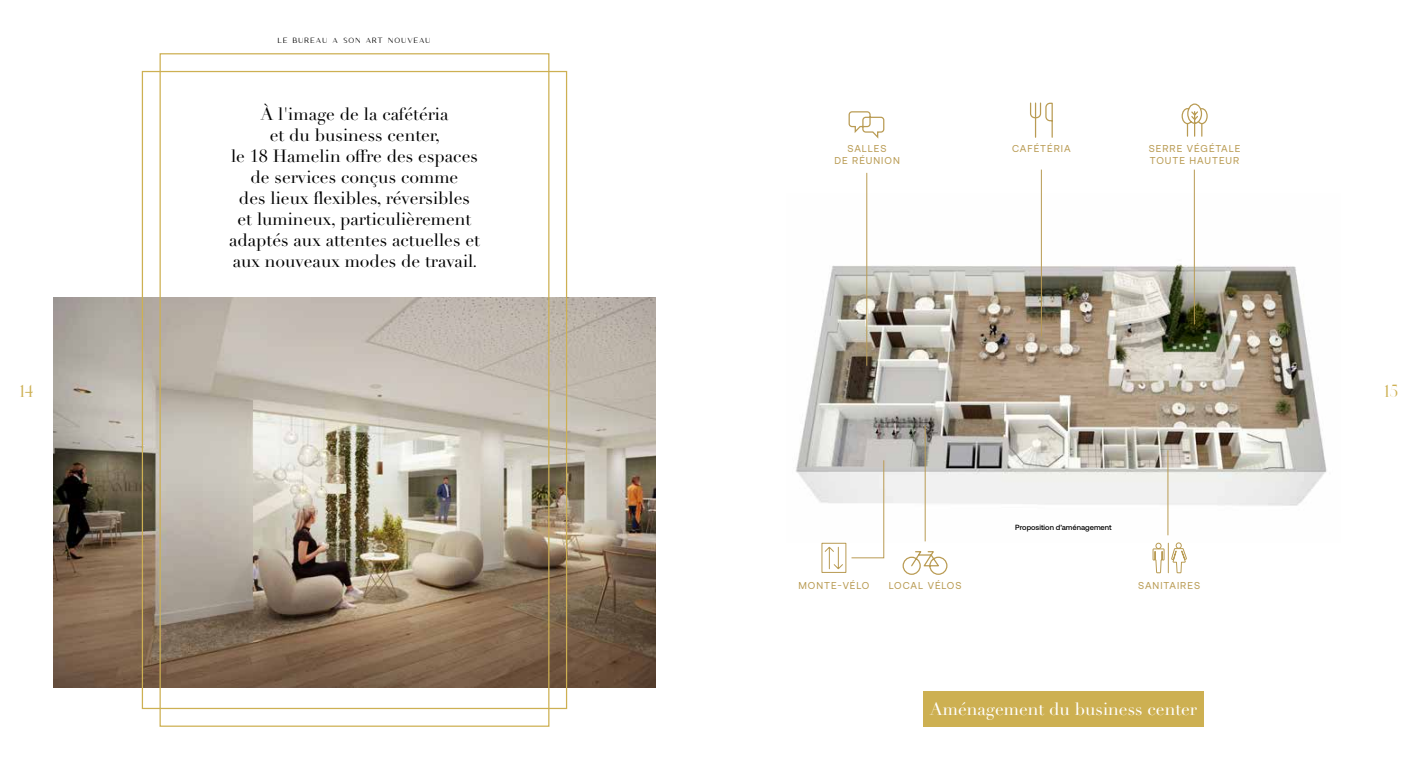
<style>
.page{position:relative;width:1418px;height:780px;background:#fff}
.page>*{position:absolute;margin:0;border:0;box-sizing:border-box;transform-origin:0 0}
.t1{font:17.5px/21px "Didot LT Pro";color:#000;text-align:center}
.t2{font:17.5px "Didot LT Pro";color:#fff}
.t3{font:17.5px "Nomark";color:#cdb052}
.t4{font:10px/12px "Aeonik";letter-spacing:.1em;color:#b99b53;text-align:center}
.t5{font:10px "Germany Sans";letter-spacing:.1em;color:#000}
.t6{font:500 7.5px "Aeonik";color:#000}
</style>
<div class="page">
<img style="left:53px;top:298px;width:603px;height:389px">
<img style="left:796px;top:193px;width:531px;height:349px">
<hr style="left:1041px;top:170px;width:1px;height:166px;background:#b99b53">
<hr style="left:1193px;top:170px;width:1px;height:154px;background:#b99b53">
<hr style="left:866px;top:173px;width:1px;height:193px;background:#b99b53">
<hr style="left:924px;top:425px;width:1px;height:116px;background:#b99b53">
<hr style="left:1167px;top:450px;width:1px;height:85px;background:#b99b53">
<svg style="left:902px;top:551px;width:46px;height:24px"></svg>
<svg style="left:1030px;top:102px;width:23px;height:36px"></svg>
<div style="left:923px;top:691px;width:280px;height:35px;background:#cdb052"></div>
<svg style="left:848px;top:111px;width:37px;height:28px"></svg>
<svg style="left:1181px;top:103px;width:27px;height:34px"></svg>
<svg style="left:1152px;top:524px;width:35px;height:49px"></svg>
<svg style="left:821px;top:459px;width:63px;height:114px"></svg>
<p class="t3" style="left:20px;top:379px;width:15px">14</p>
<p class="t5" style="left:278px;top:36px;width:154px">Le bureau a son art nouveau</p>
<p class="t1" style="left:229px;top:104px;width:252px">À l'image de la cafétéria<br>et du business center,<br>le 18 Hamelin offre des espaces de services conçus comme<br>des lieux flexibles, réversibles<br>et lumineux, particulièrement adaptés aux attentes actuelles et aux nouveaux modes de travail.</p>
<p class="t4" style="left:834px;top:142px;width:67px">SALLES<br>DE RÉUNION</p>
<p class="t4" style="left:1012px;top:142px;width:60px">CAFÉTÉRIA</p>
<p class="t4" style="left:1148px;top:142px;width:93px;text-align:left">SERRE VÉGÉTALE<br>TOUTE HAUTEUR</p>
<p class="t6" style="left:1015px;top:523px;width:98px">Proposition d’aménagement</p>
<p class="t4" style="left:888px;top:579px;width:74px">LOCAL VÉLOS</p>
<p class="t4" style="left:798px;top:579px;width:72px">MONTE-VÉLO</p>
<p class="t4" style="left:1138px;top:579px;width:63px">SANITAIRES</p>
<p class="t2" style="left:929px;top:699px;width:269px">Aménagement du business center</p>
<p class="t3" style="left:1384px;top:379px;width:15px">15</p>
</div>
